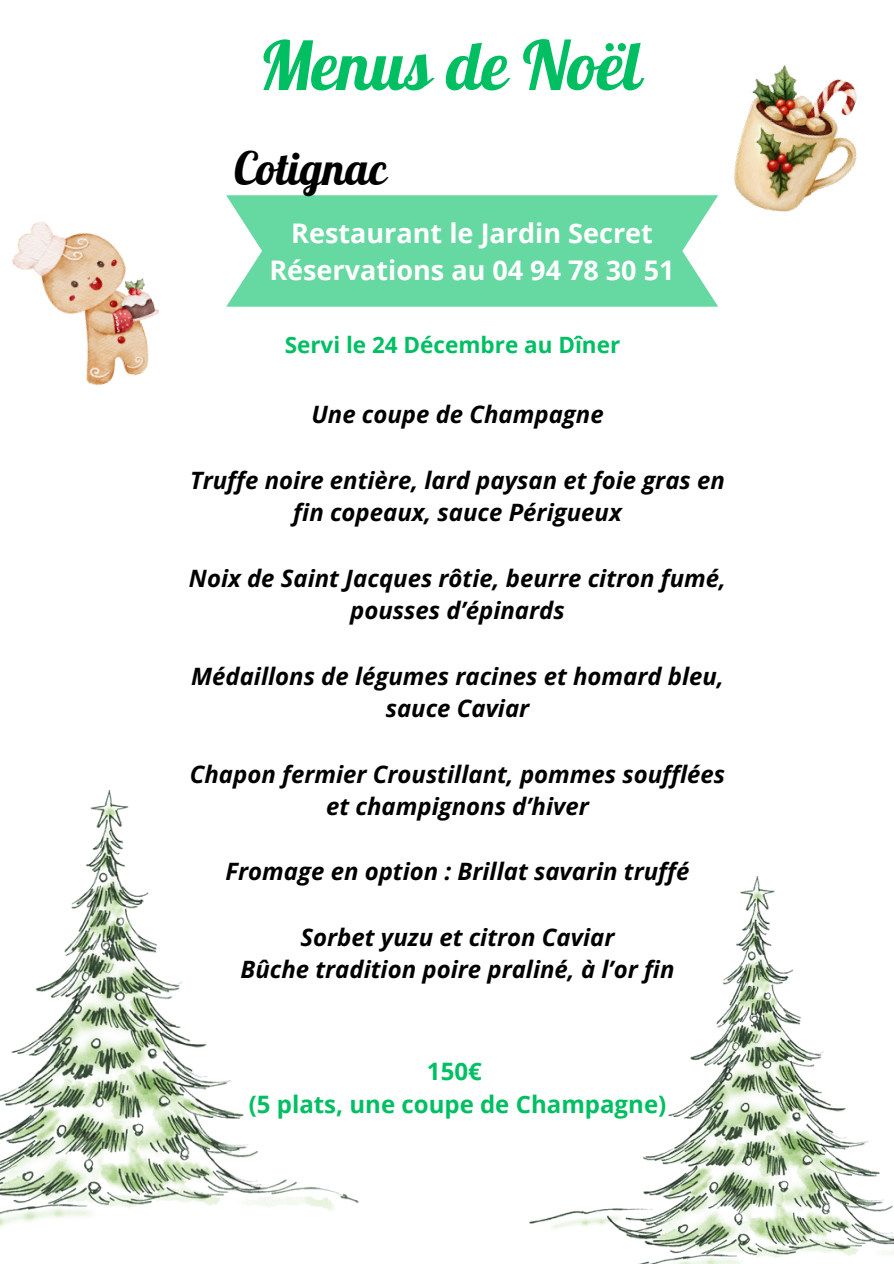
<style>
.page{position:relative;width:894px;height:1264px;background:#fff}
.page>*{position:absolute;margin:0;border:0;box-sizing:border-box;transform-origin:0 0}
.t1{font:67.5px "Lobster";color:#00bf63}
.t2{font:45px "Lobster";color:#000}
.t3{font:700 27px/37.2px "Open Sans";color:#fff;text-align:center}
.t4{font:italic 700 24px/32.7px "Open Sans";color:#000;text-align:center}
.t5{font:700 24px/32.7px "Open Sans";color:#00bf63;text-align:center}
.t6{font:700 22.5px "Open Sans";color:#00bf63}
</style>
<div class="page">
<img style="left:12px;top:221px;width:147px;height:165px">
<img style="left:0;top:790px;width:358px;height:437px">
<img style="left:529px;top:876px;width:364px;height:387px">
<svg style="left:226px;top:195px;width:492px;height:112px;background:#71daa8"></svg>
<img style="left:714px;top:65px;width:143px;height:168px">
<h1 class="t1" style="left:259px;top:22px;width:384px">Menus de Noël</h1>
<h2 class="t2" style="left:234px;top:140px;width:154px">Cotignac</h2>
<p class="t3" style="left:269px;top:213px;width:406px">Restaurant le Jardin Secret<br>Réservations au 04 94 78 30 51</p>
<p class="t6" style="left:284px;top:329px;width:337px">Servi le 24 Décembre au Dîner</p>
<p class="t4" style="left:311px;top:397px;width:294px">Une coupe de Champagne</p>
<p class="t4" style="left:190px;top:463px;width:536px">Truffe noire entière, lard paysan et foie gras en fin copeaux, sauce Périgueux</p>
<p class="t4" style="left:189px;top:561px;width:538px">Noix de Saint Jacques rôtie, beurre citron fumé, pousses d’épinards</p>
<p class="t4" style="left:191px;top:659px;width:534px">Médaillons de légumes racines et homard bleu, sauce Caviar</p>
<p class="t4" style="left:190px;top:756px;width:536px">Chapon fermier Croustillant, pommes soufflées et champignons d’hiver</p>
<p class="t4" style="left:225px;top:854px;width:465px">Fromage en option : Brillat savarin truffé</p>
<p class="t4" style="left:240px;top:920px;width:435px">Sorbet yuzu et citron Caviar<br>Bûche tradition poire praliné, à l’or fin</p>
<p class="t5" style="left:249px;top:1054px;width:419px">150€<br>(5 plats, une coupe de Champagne)</p>
</div>
